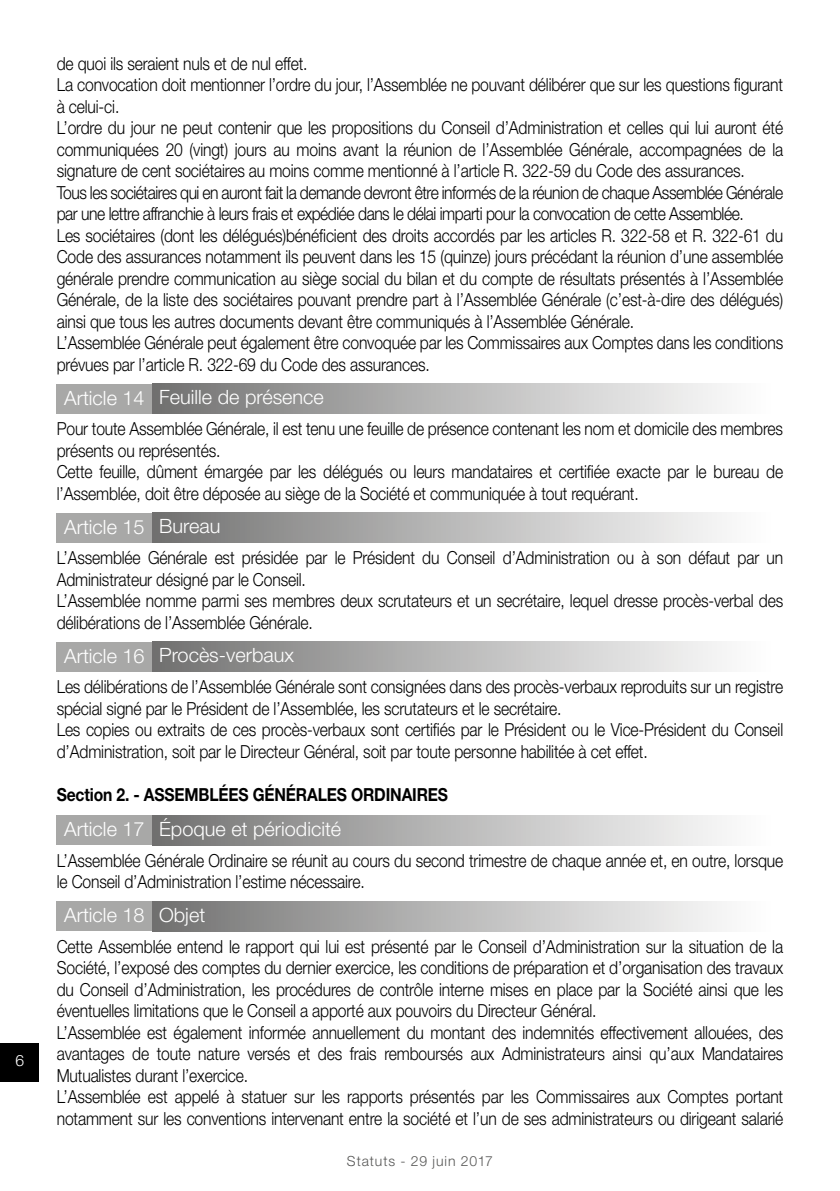
<style>
.page{position:relative;width:840px;height:1191px;background:#fff}
.page>*{position:absolute;margin:0;border:0;box-sizing:border-box;transform-origin:0 0}
.t1{font:300 19.8px "Helvetica Neue LT Std";color:#fff}
.t2{font:300 18px/21.4px "Helvetica Neue LT Std";letter-spacing:-.01em;color:#000;scale:.87 1}
.t3{font:700 18px "Helvetica Neue LT Std";letter-spacing:-.01em;color:#000;scale:.87 1}
.t4{font:300 15.6px "Helvetica Neue LT Std";color:#fff}
.t5{font:300 14px "Helvetica Neue LT Std";letter-spacing:.06em;color:#575756}
</style>
<div class="page">
<div style="left:0;top:1043px;width:39px;height:38px;background:#000"></div>
<div style="left:57px;top:384px;width:95px;height:30px;background:#a8a8a7"></div>
<div style="left:152px;top:384px;width:617px;height:30px;background:linear-gradient(to right,#737372,#fff)"></div>
<div style="left:57px;top:513px;width:95px;height:30px;background:#a8a8a7"></div>
<div style="left:152px;top:513px;width:617px;height:30px;background:linear-gradient(to right,#737372,#fff)"></div>
<div style="left:57px;top:642px;width:95px;height:30px;background:#a8a8a7"></div>
<div style="left:152px;top:642px;width:617px;height:30px;background:linear-gradient(to right,#737372,#fff)"></div>
<div style="left:57px;top:815px;width:95px;height:30px;background:#a8a8a7"></div>
<div style="left:152px;top:815px;width:617px;height:30px;background:linear-gradient(to right,#737372,#fff)"></div>
<div style="left:57px;top:901px;width:95px;height:30px;background:#a8a8a7"></div>
<div style="left:152px;top:901px;width:617px;height:30px;background:linear-gradient(to right,#737372,#fff)"></div>
<p class="t4" style="left:16px;top:1050px;width:10px">6</p>
<p class="t2" style="left:57px;top:52px;width:836px">de quoi ils seraient nuls et de nul effet.<br>La convocation doit mentionner l’ordre du jour, l’Assemblée ne pouvant délibérer que sur les questions figurant à celui-ci.<br>L’ordre du jour ne peut contenir que les propositions du Conseil d’Administration et celles qui lui auront été communiquées 20 (vingt) jours au moins avant la réunion de l’Assemblée Générale, accompagnées de la signature de cent sociétaires au moins comme mentionné à l’article R. 322-59 du Code des assurances.<br>Tous les sociétaires qui en auront fait la demande devront être informés de la réunion de chaque Assemblée Générale par une lettre affranchie à leurs frais et expédiée dans le délai imparti pour la convocation de cette Assemblée.<br>Les sociétaires (dont les délégués)bénéficient des droits accordés par les articles R. 322-58 et R. 322-61 du Code des assurances notamment ils peuvent dans les 15 (quinze) jours précédant la réunion d’une assemblée générale prendre communication au siège social du bilan et du compte de résultats présentés à l’Assemblée Générale, de la liste des sociétaires pouvant prendre part à l’Assemblée Générale (c’est-à-dire des délégués) ainsi que tous les autres documents devant être communiqués à l’Assemblée Générale.<br>L’Assemblée Générale peut également être convoquée par les Commissaires aux Comptes dans les conditions prévues par l’article R. 322-69 du Code des assurances.</p>
<p class="t1" style="left:64px;top:385px;width:261px">Article 14 Feuille de présence</p>
<p class="t2" style="left:57px;top:418px;width:836px">Pour toute Assemblée Générale, il est tenu une feuille de présence contenant les nom et domicile des membres présents ou représentés.<br>Cette feuille, dûment émargée par les délégués ou leurs mandataires et certifiée exacte par le bureau de l’Assemblée, doit être déposée au siège de la Société et communiquée à tout requérant.</p>
<p class="t1" style="left:64px;top:515px;width:157px">Article 15 Bureau</p>
<p class="t2" style="left:57px;top:547px;width:836px">L’Assemblée Générale est présidée par le Président du Conseil d’Administration ou à son défaut par un Administrateur désigné par le Conseil.<br>L’Assemblée nomme parmi ses membres deux scrutateurs et un secrétaire, lequel dresse procès-verbal des délibérations de l’Assemblée Générale.</p>
<p class="t1" style="left:64px;top:643px;width:231px">Article 16 Procès-verbaux</p>
<p class="t2" style="left:57px;top:676px;width:836px">Les délibérations de l’Assemblée Générale sont consignées dans des procès-verbaux reproduits sur un registre spécial signé par le Président de l’Assemblée, les scrutateurs et le secrétaire.<br>Les copies ou extraits de ces procès-verbaux sont certifiés par le Président ou le Vice-Président du Conseil d’Administration, soit par le Directeur Général, soit par toute personne habilitée à cet effet.</p>
<p class="t3" style="left:57px;top:783px;width:451px">Section 2. - ASSEMBLÉES GÉNÉRALES ORDINAIRES</p>
<p class="t1" style="left:64px;top:816px;width:278px">Article 17 Époque et périodicité</p>
<p class="t2" style="left:57px;top:849px;width:836px">L’Assemblée Générale Ordinaire se réunit au cours du second trimestre de chaque année et, en outre, lorsque le Conseil d’Administration l’estime nécessaire.</p>
<p class="t1" style="left:64px;top:903px;width:142px">Article 18 Objet</p>
<p class="t2" style="left:57px;top:935px;width:836px">Cette Assemblée entend le rapport qui lui est présenté par le Conseil d’Administration sur la situation de la Société, l’exposé des comptes du dernier exercice, les conditions de préparation et d’organisation des travaux du Conseil d’Administration, les procédures de contrôle interne mises en place par la Société ainsi que les éventuelles limitations que le Conseil a apporté aux pouvoirs du Directeur Général.<br>L’Assemblée est également informée annuellement du montant des indemnités effectivement allouées, des avantages de toute nature versés et des frais remboursés aux Administrateurs ainsi qu’aux Mandataires Mutualistes durant l’exercice.<br>L’Assemblée est appelé à statuer sur les rapports présentés par les Commissaires aux Comptes portant notamment sur les conventions intervenant entre la société et l’un de ses administrateurs ou dirigeant salarié</p>
<p class="t5" style="left:347px;top:1152px;width:148px">Statuts - 29 juin 2017</p>
</div>
